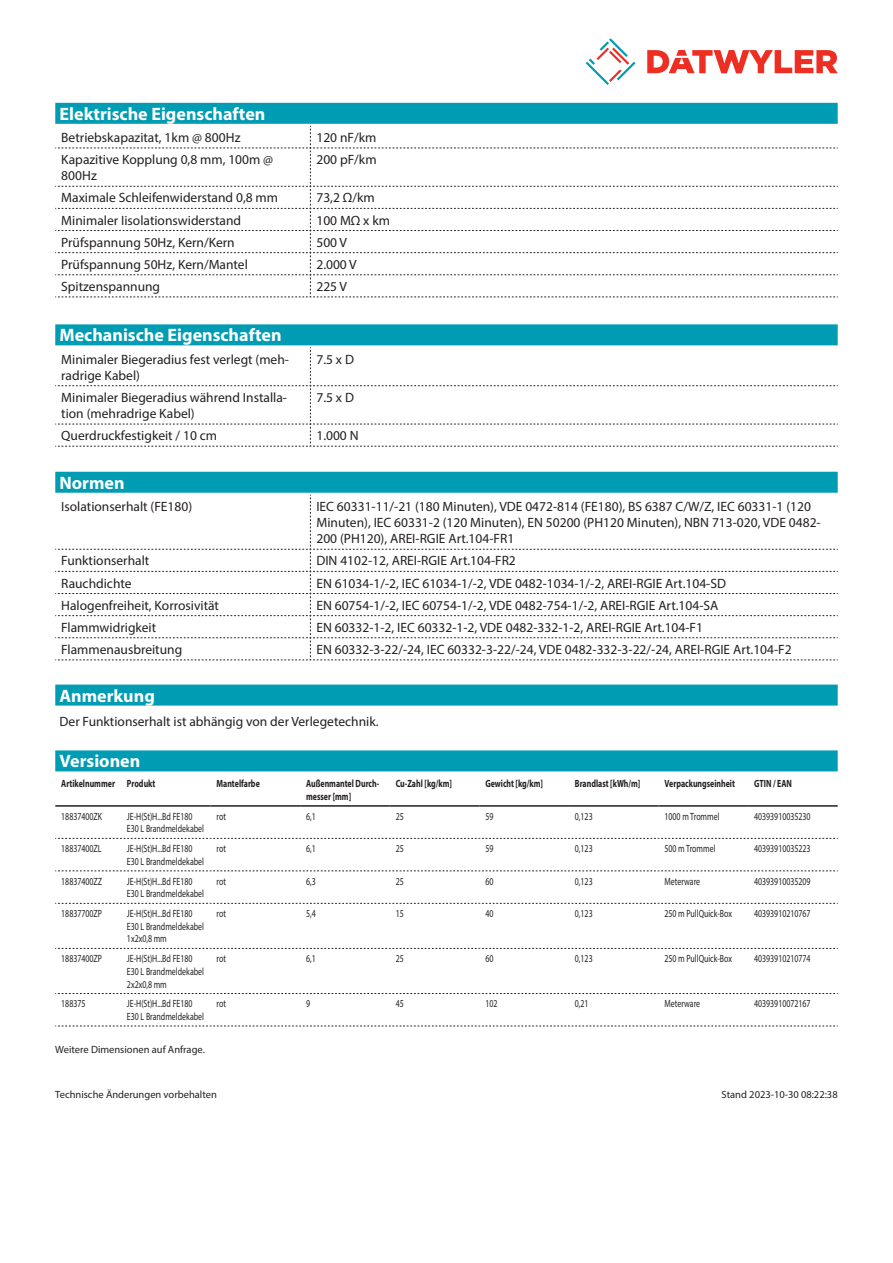
<style>
.page{position:relative;width:893px;height:1263px;background:#fff}
.page>*{position:absolute;margin:0;border:0;box-sizing:border-box;transform-origin:0 0}
.Standard_Head_Proper{font:700 18px "Myriad Pro";color:#fff}
.myriad_light_propert{font:13.5px/16.2px "Myriad Pro";color:#231f20}
.Standard_text{font:13.5px "Myriad Pro";color:#231f20}
.myriadlight{font:10.5px/12.6px "Myriad Pro";color:#231f20;scale:.75 1}
.myriadbold{font:700 10.5px/12.6px "Myriad Pro";color:#231f20;scale:.75 1}
.Footnote{font:10.5px "Myriad Pro";color:#231f20}
.imagetext{font:10.5px "Myriad Pro";color:#231f20}
</style>
<div class="page">
<svg style="left:586px;top:38px;width:49px;height:47px"></svg>
<svg style="left:647px;top:50px;width:191px;height:23px"></svg>
<div style="left:55px;top:472px;width:783px;height:21px;background:#009cb3"></div>
<svg style="left:55px;top:495px;width:783px;height:166px"></svg>
<div style="left:55px;top:684px;width:783px;height:21px;background:#009cb3"></div>
<div style="left:55px;top:750px;width:783px;height:21px;background:#009cb3"></div>
<hr style="left:55px;top:805px;width:66px;height:2px;background:#231f20">
<hr style="left:121px;top:805px;width:90px;height:2px;background:#231f20">
<hr style="left:211px;top:805px;width:89px;height:2px;background:#231f20">
<hr style="left:300px;top:805px;width:90px;height:2px;background:#231f20">
<hr style="left:390px;top:805px;width:89px;height:2px;background:#231f20">
<hr style="left:479px;top:805px;width:90px;height:2px;background:#231f20">
<hr style="left:569px;top:805px;width:89px;height:2px;background:#231f20">
<hr style="left:658px;top:805px;width:90px;height:2px;background:#231f20">
<hr style="left:748px;top:805px;width:90px;height:2px;background:#231f20">
<svg style="left:55px;top:838px;width:783px;height:1px"></svg>
<svg style="left:55px;top:871px;width:783px;height:1px"></svg>
<svg style="left:55px;top:903px;width:783px;height:1px"></svg>
<svg style="left:55px;top:948px;width:783px;height:1px"></svg>
<svg style="left:55px;top:993px;width:783px;height:1px"></svg>
<svg style="left:55px;top:1026px;width:783px;height:1px"></svg>
<div style="left:55px;top:103px;width:783px;height:21px;background:#009cb3"></div>
<svg style="left:55px;top:126px;width:783px;height:172px"></svg>
<div style="left:55px;top:324px;width:783px;height:21px;background:#009cb3"></div>
<svg style="left:55px;top:347px;width:783px;height:100px"></svg>
<p class="Standard_Head_Proper" style="left:60px;top:102px;width:207px">Elektrische Eigenschaften</p>
<p class="myriad_light_propert" style="left:61px;top:129px;width:181px">Betriebskapazitat, 1km @ 800Hz</p>
<p class="myriad_light_propert" style="left:316px;top:129px;width:62px">120 nF/km</p>
<p class="myriad_light_propert" style="left:61px;top:151px;width:213px">Kapazitive Kopplung 0,8 mm, 100m @<br>800Hz</p>
<p class="myriad_light_propert" style="left:316px;top:151px;width:62px">200 pF/km</p>
<p class="myriad_light_propert" style="left:61px;top:190px;width:218px">Maximale Schleifenwiderstand 0,8 mm</p>
<p class="myriad_light_propert" style="left:316px;top:190px;width:60px">73,2 Ω/km</p>
<p class="myriad_light_propert" style="left:61px;top:212px;width:181px">Minimaler Iisolationswiderstand</p>
<p class="myriad_light_propert" style="left:316px;top:212px;width:75px">100 MΩ x km</p>
<p class="myriad_light_propert" style="left:61px;top:234px;width:175px">Prüfspannung 50Hz, Kern/Kern</p>
<p class="myriad_light_propert" style="left:316px;top:234px;width:32px">500 V</p>
<p class="myriad_light_propert" style="left:61px;top:256px;width:188px">Prüfspannung 50Hz, Kern/Mantel</p>
<p class="myriad_light_propert" style="left:316px;top:256px;width:42px">2.000 V</p>
<p class="myriad_light_propert" style="left:61px;top:278px;width:100px">Spitzenspannung</p>
<p class="myriad_light_propert" style="left:316px;top:278px;width:32px">225 V</p>
<p class="Standard_Head_Proper" style="left:60px;top:324px;width:224px">Mechanische Eigenschaften</p>
<p class="myriad_light_propert" style="left:61px;top:351px;width:229px">Minimaler Biegeradius fest verlegt (meh&shy;radrige Kabel)</p>
<p class="myriad_light_propert" style="left:316px;top:351px;width:39px">7.5 x D</p>
<p class="myriad_light_propert" style="left:61px;top:389px;width:227px">Minimaler Biegeradius während Installa&shy;tion (mehradrige Kabel)</p>
<p class="myriad_light_propert" style="left:316px;top:389px;width:39px">7.5 x D</p>
<p class="myriad_light_propert" style="left:61px;top:427px;width:157px">Querdruckfestigkeit / 10 cm</p>
<p class="myriad_light_propert" style="left:316px;top:427px;width:44px">1.000 N</p>
<p class="Standard_Head_Proper" style="left:60px;top:471px;width:67px">Normen</p>
<p class="myriad_light_propert" style="left:61px;top:498px;width:132px">Isolationserhalt (FE180)</p>
<p class="myriad_light_propert" style="left:316px;top:498px;width:506px">IEC 60331-11/-21 (180 Minuten), VDE 0472-814 (FE180), BS 6387 C/W/Z, IEC 60331-1 (120<br>Minuten), IEC 60331-2 (120 Minuten), EN 50200 (PH120 Minuten), NBN 713-020, VDE 0482-<br>200 (PH120), AREI-RGIE Art.104-FR1</p>
<p class="myriad_light_propert" style="left:61px;top:552px;width:90px">Funktionserhalt</p>
<p class="myriad_light_propert" style="left:316px;top:552px;width:201px">DIN 4102-12, AREI-RGIE Art.104-FR2</p>
<p class="myriad_light_propert" style="left:61px;top:575px;width:72px">Rauchdichte</p>
<p class="myriad_light_propert" style="left:316px;top:575px;width:411px">EN 61034-1/-2, IEC 61034-1/-2, VDE 0482-1034-1/-2, AREI-RGIE Art.104-SD</p>
<p class="myriad_light_propert" style="left:61px;top:597px;width:159px">Halogenfreiheit, Korrosivität</p>
<p class="myriad_light_propert" style="left:316px;top:597px;width:403px">EN 60754-1/-2, IEC 60754-1/-2, VDE 0482-754-1/-2, AREI-RGIE Art.104-SA</p>
<p class="myriad_light_propert" style="left:61px;top:619px;width:96px">Flammwidrigkeit</p>
<p class="myriad_light_propert" style="left:316px;top:619px;width:388px">EN 60332-1-2, IEC 60332-1-2, VDE 0482-332-1-2, AREI-RGIE Art.104-F1</p>
<p class="myriad_light_propert" style="left:61px;top:641px;width:122px">Flammenausbreitung</p>
<p class="myriad_light_propert" style="left:316px;top:641px;width:477px">EN 60332-3-22/-24, IEC 60332-3-22/-24, VDE 0482-332-3-22/-24, AREI-RGIE Art.104-F2</p>
<p class="Standard_Head_Proper" style="left:60px;top:684px;width:97px">Anmerkung</p>
<p class="Standard_text" style="left:60px;top:713px;width:321px">Der Funktionserhalt ist abhängig von der Verlegetechnik.</p>
<p class="Standard_Head_Proper" style="left:60px;top:750px;width:82px">Versionen</p>
<p class="myriadbold" style="left:61px;top:777px;width:73px">Artikelnummer</p>
<p class="myriadbold" style="left:127px;top:777px;width:39px">Produkt</p>
<p class="myriadbold" style="left:217px;top:777px;width:59px">Mantelfarbe</p>
<p class="myriadbold" style="left:306px;top:777px;width:99px">Außenmantel Durch&shy;messer [mm]</p>
<p class="myriadbold" style="left:396px;top:777px;width:76px">Cu-Zahl [kg/km]</p>
<p class="myriadbold" style="left:485px;top:777px;width:78px">Gewicht [kg/km]</p>
<p class="myriadbold" style="left:575px;top:777px;width:89px">Brandlast [kWh/m]</p>
<p class="myriadbold" style="left:664px;top:777px;width:95px">Verpackungseinheit</p>
<p class="myriadbold" style="left:754px;top:777px;width:52px">GTIN / EAN</p>
<p class="myriadlight" style="left:61px;top:810px;width:56px">18837400ZK</p>
<p class="myriadlight" style="left:127px;top:810px;width:104px">JE-H(St)H...Bd FE180<br>E30 L Brandmeldekabel</p>
<p class="myriadlight" style="left:217px;top:810px;width:14px">rot</p>
<p class="myriadlight" style="left:306px;top:810px;width:14px">6,1</p>
<p class="myriadlight" style="left:396px;top:810px;width:12px">25</p>
<p class="myriadlight" style="left:485px;top:810px;width:12px">59</p>
<p class="myriadlight" style="left:575px;top:810px;width:25px">0,123</p>
<p class="myriadlight" style="left:664px;top:810px;width:75px">1000 m Trommel</p>
<p class="myriadlight" style="left:754px;top:810px;width:77px">40393910035230</p>
<p class="myriadlight" style="left:61px;top:842px;width:55px">18837400ZL</p>
<p class="myriadlight" style="left:127px;top:842px;width:104px">JE-H(St)H...Bd FE180<br>E30 L Brandmeldekabel</p>
<p class="myriadlight" style="left:217px;top:842px;width:14px">rot</p>
<p class="myriadlight" style="left:306px;top:842px;width:14px">6,1</p>
<p class="myriadlight" style="left:396px;top:842px;width:12px">25</p>
<p class="myriadlight" style="left:485px;top:842px;width:12px">59</p>
<p class="myriadlight" style="left:575px;top:842px;width:25px">0,123</p>
<p class="myriadlight" style="left:664px;top:842px;width:70px">500 m Trommel</p>
<p class="myriadlight" style="left:754px;top:842px;width:77px">40393910035223</p>
<p class="myriadlight" style="left:61px;top:875px;width:56px">18837400ZZ</p>
<p class="myriadlight" style="left:127px;top:875px;width:104px">JE-H(St)H...Bd FE180<br>E30 L Brandmeldekabel</p>
<p class="myriadlight" style="left:217px;top:875px;width:14px">rot</p>
<p class="myriadlight" style="left:306px;top:875px;width:14px">6,3</p>
<p class="myriadlight" style="left:396px;top:875px;width:12px">25</p>
<p class="myriadlight" style="left:485px;top:875px;width:12px">60</p>
<p class="myriadlight" style="left:575px;top:875px;width:25px">0,123</p>
<p class="myriadlight" style="left:664px;top:875px;width:49px">Meterware</p>
<p class="myriadlight" style="left:754px;top:875px;width:77px">40393910035209</p>
<p class="myriadlight" style="left:61px;top:907px;width:56px">18837700ZP</p>
<p class="myriadlight" style="left:127px;top:907px;width:104px">JE-H(St)H...Bd FE180<br>E30 L Brandmeldekabel<br>1x2x0,8 mm</p>
<p class="myriadlight" style="left:217px;top:907px;width:14px">rot</p>
<p class="myriadlight" style="left:306px;top:907px;width:14px">5,4</p>
<p class="myriadlight" style="left:396px;top:907px;width:12px">15</p>
<p class="myriadlight" style="left:485px;top:907px;width:12px">40</p>
<p class="myriadlight" style="left:575px;top:907px;width:25px">0,123</p>
<p class="myriadlight" style="left:664px;top:907px;width:92px">250 m PullQuick-Box</p>
<p class="myriadlight" style="left:754px;top:907px;width:77px">40393910210767</p>
<p class="myriadlight" style="left:61px;top:952px;width:56px">18837400ZP</p>
<p class="myriadlight" style="left:127px;top:952px;width:104px">JE-H(St)H...Bd FE180<br>E30 L Brandmeldekabel<br>2x2x0,8 mm</p>
<p class="myriadlight" style="left:217px;top:952px;width:14px">rot</p>
<p class="myriadlight" style="left:306px;top:952px;width:14px">6,1</p>
<p class="myriadlight" style="left:396px;top:952px;width:12px">25</p>
<p class="myriadlight" style="left:485px;top:952px;width:12px">60</p>
<p class="myriadlight" style="left:575px;top:952px;width:25px">0,123</p>
<p class="myriadlight" style="left:664px;top:952px;width:92px">250 m PullQuick-Box</p>
<p class="myriadlight" style="left:754px;top:952px;width:77px">40393910210774</p>
<p class="myriadlight" style="left:61px;top:997px;width:34px">188375</p>
<p class="myriadlight" style="left:127px;top:997px;width:104px">JE-H(St)H...Bd FE180<br>E30 L Brandmeldekabel</p>
<p class="myriadlight" style="left:217px;top:997px;width:14px">rot</p>
<p class="myriadlight" style="left:306px;top:997px;width:7px">9</p>
<p class="myriadlight" style="left:396px;top:997px;width:12px">45</p>
<p class="myriadlight" style="left:485px;top:997px;width:18px">102</p>
<p class="myriadlight" style="left:575px;top:997px;width:20px">0,21</p>
<p class="myriadlight" style="left:664px;top:997px;width:49px">Meterware</p>
<p class="myriadlight" style="left:754px;top:997px;width:77px">40393910072167</p>
<p class="imagetext" style="left:55px;top:1043px;width:151px">Weitere Dimensionen auf Anfrage.</p>
<p class="Footnote" style="left:55px;top:1087px;width:163px">Technische Änderungen vorbehalten</p>
<p class="Footnote" style="left:722px;top:1087px;width:118px">Stand 2023-10-30 08:22:38</p>
</div>
